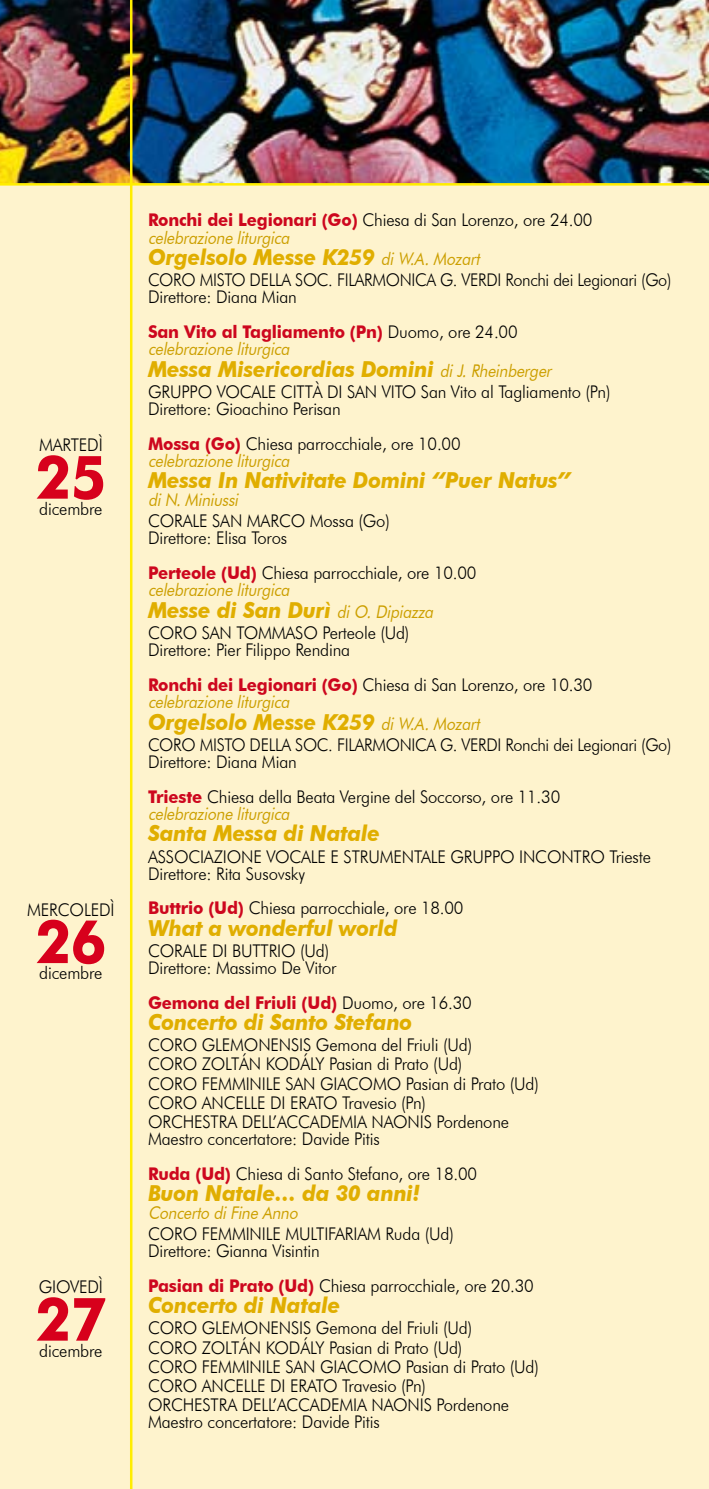
<style>
.page{position:relative;width:709px;height:1489px;background:#fff}
.page>*{position:absolute;margin:0;border:0;box-sizing:border-box;transform-origin:0 0}
.t1{font:700 60px "Futura BT";color:#d7001c;scale:.95 1}
.t2{font:italic 700 22px "Futura BT";letter-spacing:-.01em;color:#e0ae00;scale:.95 1}
.t3{font:300 17.5px/34.8px "Futura BT";letter-spacing:-.01em;color:#000;scale:.95 1}
.t4{font:300 17.5px "Futura BT";letter-spacing:-.01em;color:#000;scale:.93 1}
.t5{font:italic 17.5px "Futura BT";color:#cc9f00;scale:.89 1}
.t6{font:700 17.5px "Futura BT";letter-spacing:-.01em;color:#cd071e;scale:.95 1}
.s1{font-weight:700;color:#cd071e}
.s2{font-weight:400;font-style:italic;color:#cc9f00}
.s3{font-weight:400;font-size:17.5px;color:#cc9f00}
.s4{font-weight:300;color:#000}
</style>
<div class="page">
<div style="left:0;top:0;width:709px;height:1488px;background:#fef3cd"></div>
<img style="left:0;top:0;width:709px;height:183px">
<hr style="left:130px;top:0;width:2px;height:1488px;background:#ffed00">
<hr style="left:0;top:183px;width:709px;height:3px;background:#ffed00">
<p class="t3" style="left:39px;top:427px;width:12px">marted</p>
<p class="t3" style="left:99px;top:427px;width:6px">ì</p>
<h1 class="t1" style="left:36px;top:441px;width:76px">25</h1>
<p class="t3" style="left:39px;top:491px;width:68px">dicembre</p>
<p class="t3" style="left:27px;top:891px;width:12px">mercoled</p>
<p class="t3" style="left:110px;top:891px;width:6px">ì</p>
<h1 class="t1" style="left:36px;top:905px;width:76px">26</h1>
<p class="t3" style="left:39px;top:955px;width:68px">dicembre</p>
<p class="t3" style="left:39px;top:1269px;width:12px">gioved</p>
<p class="t3" style="left:99px;top:1269px;width:6px">ì</p>
<h1 class="t1" style="left:36px;top:1282px;width:76px">27</h1>
<p class="t3" style="left:39px;top:1332px;width:68px">dicembre</p>
<p class="t3" style="left:148px;top:211px;width:469px;line-height:17.5px"><span class="s1">Ronchi dei Legionari (Go)</span> Chiesa di San Lorenzo, ore 24.00 <span class="s2">celebrazione liturgica</span></p>
<p class="t2" style="left:148px;top:243px;width:354px">Orgelsolo Messe K259 <span class="s3">diW.A.Mozart</span></p>
<p class="t4" style="left:148px;top:269px;width:26px">Coro</p>
<p class="t4" style="left:200px;top:269px;width:11px">misto</p>
<p class="t4" style="left:250px;top:269px;width:10px">della</p>
<p class="t4" style="left:295px;top:269px;width:64px">Soc. Filarmonica</p>
<p class="t4" style="left:440px;top:269px;width:41px">G. Verdi</p>
<p class="t4" style="left:505px;top:269px;width:180px">Ronchi dei Legionari (Go)</p>
<p class="t3" style="left:148px;top:279px;width:390px">Direttore: Diana Mian<br><span class="s1">San Vito al Tagliamento (Pn)</span> Duomo, ore 24.00</p>
<p class="t5" style="left:148px;top:338px;width:165px">celebrazione liturgica</p>
<p class="t2" style="left:148px;top:355px;width:430px">Messa Misericordias Domini <span class="s3">diJ.Rheinberger</span></p>
<p class="t3" style="left:148px;top:374px;width:26px">Gruppo</p>
<p class="t3" style="left:217px;top:374px;width:12px">vocale</p>
<p class="t3" style="left:281px;top:374px;width:125px">Città di San Vito</p>
<p class="t3" style="left:421px;top:374px;width:201px">San Vito al Tagliamento (Pn)</p>
<p class="t3" style="left:148px;top:391px;width:330px">Direttore: Gioachino Perisan<br><span class="s1">Mossa (Go)</span> Chiesa parrocchiale, ore 10.00</p>
<p class="t5" style="left:148px;top:450px;width:165px">celebrazione liturgica</p>
<p class="t2" style="left:148px;top:467px;width:447px">Messa In Nativitate Domini “Puer Natus”</p>
<p class="t5" style="left:148px;top:489px;width:107px">diN.Miniussi</p>
<p class="t3" style="left:148px;top:503px;width:24px">Corale</p>
<p class="t3" style="left:212px;top:503px;width:64px">San Marco</p>
<p class="t3" style="left:310px;top:503px;width:86px">Mossa (Go)</p>
<p class="t3" style="left:148px;top:520px;width:347px">Direttore: Elisa Toros<br><span class="s1">Perteole (Ud)</span> Chiesa parrocchiale, ore 10.00</p>
<p class="t5" style="left:148px;top:579px;width:165px">celebrazione liturgica</p>
<p class="t2" style="left:148px;top:596px;width:305px">Messe di San Durì <span class="s3">diO.Dipiazza</span></p>
<p class="t3" style="left:148px;top:615px;width:26px">Coro</p>
<p class="t3" style="left:202px;top:615px;width:58px">San Tommaso</p>
<p class="t3" style="left:148px;top:624px;width:277px;line-height:17px;text-indent:174px">Perteole (Ud)<br>Direttore: Pier Filippo Rendina</p>
<p class="t3" style="left:148px;top:675px;width:469px;line-height:17.5px"><span class="s1">Ronchi dei Legionari (Go)</span> Chiesa di San Lorenzo, ore 10.30 <span class="s2">celebrazione liturgica</span></p>
<p class="t2" style="left:148px;top:708px;width:354px">Orgelsolo Messe K259 <span class="s3">diW.A.Mozart</span></p>
<p class="t4" style="left:148px;top:734px;width:26px">Coro</p>
<p class="t4" style="left:200px;top:734px;width:11px">misto</p>
<p class="t4" style="left:250px;top:734px;width:10px">della</p>
<p class="t4" style="left:295px;top:734px;width:64px">Soc. Filarmonica</p>
<p class="t4" style="left:440px;top:734px;width:41px">G. Verdi</p>
<p class="t4" style="left:505px;top:734px;width:180px">Ronchi dei Legionari (Go)</p>
<p class="t3" style="left:148px;top:744px;width:435px">Direttore: Diana Mian<br><span class="s1">Trieste</span> Chiesa della Beata Vergine del Soccorso, ore 11.30</p>
<p class="t5" style="left:148px;top:803px;width:165px">celebrazione liturgica</p>
<p class="t2" style="left:148px;top:820px;width:246px">Santa Messa di Natale</p>
<p class="t3" style="left:148px;top:838px;width:22px">Associa</p>
<p class="t3" style="left:214px;top:838px;width:21px">zione</p>
<p class="t3" style="left:266px;top:838px;width:12px">vocale</p>
<p class="t3" style="left:330px;top:838px;width:25px">e strumentale</p>
<p class="t3" style="left:450px;top:838px;width:26px">Gruppo</p>
<p class="t3" style="left:519px;top:838px;width:18px">Incontro</p>
<p class="t3" style="left:609px;top:838px;width:45px">Trieste</p>
<p class="t3" style="left:148px;top:855px;width:333px">Direttore: Rita Susovsky<br><span class="s1">Buttrio (Ud)</span> Chiesa parrocchiale, ore 18.00</p>
<p class="t2" style="left:148px;top:914px;width:264px">What a wonderful world</p>
<p class="t3" style="left:148px;top:933px;width:24px">Corale</p>
<p class="t3" style="left:212px;top:933px;width:41px">di Buttrio</p>
<p class="t3" style="left:148px;top:942px;width:200px;line-height:17px;text-indent:152px">(Ud)<br>Direttore: Massimo De Vitor</p>
<p class="t6" style="left:148px;top:991px;width:342px">Gemona del Friuli (Ud) <span class="s4">Duomo, ore 16.30</span></p>
<p class="t2" style="left:148px;top:1008px;width:280px">Concerto di Santo Stefano</p>
<p class="t3" style="left:148px;top:1027px;width:26px">Coro</p>
<p class="t3" style="left:202px;top:1027px;width:25px">Glemonensis</p>
<p class="t3" style="left:316px;top:1027px;width:166px">Gemona del Friuli (Ud)</p>
<p class="t3" style="left:148px;top:1046px;width:26px">Coro</p>
<p class="t3" style="left:202px;top:1046px;width:11px">Zolt</p>
<p class="t3" style="left:239px;top:1046px;width:236px">án Kodály Pasian di Prato (Ud)</p>
<p class="t3" style="left:148px;top:1065px;width:26px">Coro</p>
<p class="t3" style="left:202px;top:1065px;width:10px">femminile</p>
<p class="t3" style="left:285px;top:1065px;width:64px">San Giacomo</p>
<p class="t3" style="left:406px;top:1065px;width:142px">Pasian di Prato (Ud)</p>
<p class="t3" style="left:148px;top:1085px;width:26px">Coro</p>
<p class="t3" style="left:202px;top:1085px;width:21px">Ancelle</p>
<p class="t3" style="left:270px;top:1085px;width:41px">di Erato</p>
<p class="t3" style="left:342px;top:1085px;width:90px">Travesio (Pn)</p>
<p class="t3" style="left:148px;top:1104px;width:26px">Orchestra</p>
<p class="t3" style="left:242px;top:1104px;width:10px">dell</p>
<p class="t3" style="left:272px;top:1104px;width:27px">’Accademia</p>
<p class="t3" style="left:371px;top:1104px;width:24px">Naonis</p>
<p class="t3" style="left:436px;top:1104px;width:78px">Pordenone</p>
<p class="t3" style="left:148px;top:1121px;width:348px">Maestro concertatore: Davide Pitis<br><span class="s1">Ruda (Ud)</span> Chiesa di Santo Stefano, ore 18.00</p>
<p class="t2" style="left:148px;top:1179px;width:288px">Buon Natale… da 30 anni!</p>
<p class="t5" style="left:148px;top:1201px;width:174px">Concerto diFine Anno</p>
<p class="t3" style="left:148px;top:1216px;width:26px">Coro</p>
<p class="t3" style="left:202px;top:1216px;width:10px">femminile</p>
<p class="t3" style="left:285px;top:1216px;width:24px">Multifariam</p>
<p class="t3" style="left:385px;top:1216px;width:73px">Ruda (Ud)</p>
<p class="t3" style="left:148px;top:1233px;width:407px">Direttore: Gianna Visintin<br><span class="s1">Pasian di Prato (Ud)</span> Chiesa parrocchiale, ore 20.30</p>
<p class="t2" style="left:148px;top:1291px;width:204px">Concerto di Natale</p>
<p class="t3" style="left:148px;top:1310px;width:26px">Coro</p>
<p class="t3" style="left:202px;top:1310px;width:25px">Glemonensis</p>
<p class="t3" style="left:316px;top:1310px;width:166px">Gemona del Friuli (Ud)</p>
<p class="t3" style="left:148px;top:1329px;width:26px">Coro</p>
<p class="t3" style="left:202px;top:1329px;width:11px">Zolt</p>
<p class="t3" style="left:239px;top:1329px;width:236px">án Kodály Pasian di Prato (Ud)</p>
<p class="t3" style="left:148px;top:1348px;width:26px">Coro</p>
<p class="t3" style="left:202px;top:1348px;width:10px">femminile</p>
<p class="t3" style="left:285px;top:1348px;width:64px">San Giacomo</p>
<p class="t3" style="left:406px;top:1348px;width:142px">Pasian di Prato (Ud)</p>
<p class="t3" style="left:148px;top:1368px;width:26px">Coro</p>
<p class="t3" style="left:202px;top:1368px;width:21px">Ancelle</p>
<p class="t3" style="left:270px;top:1368px;width:41px">di Erato</p>
<p class="t3" style="left:342px;top:1368px;width:90px">Travesio (Pn)</p>
<p class="t3" style="left:148px;top:1387px;width:26px">Orchestra</p>
<p class="t3" style="left:242px;top:1387px;width:10px">dell</p>
<p class="t3" style="left:272px;top:1387px;width:27px">’Accademia</p>
<p class="t3" style="left:371px;top:1387px;width:24px">Naonis</p>
<p class="t3" style="left:436px;top:1387px;width:78px">Pordenone</p>
<p class="t3" style="left:148px;top:1404px;width:245px">Maestro concertatore: Davide Pitis</p>
</div>
